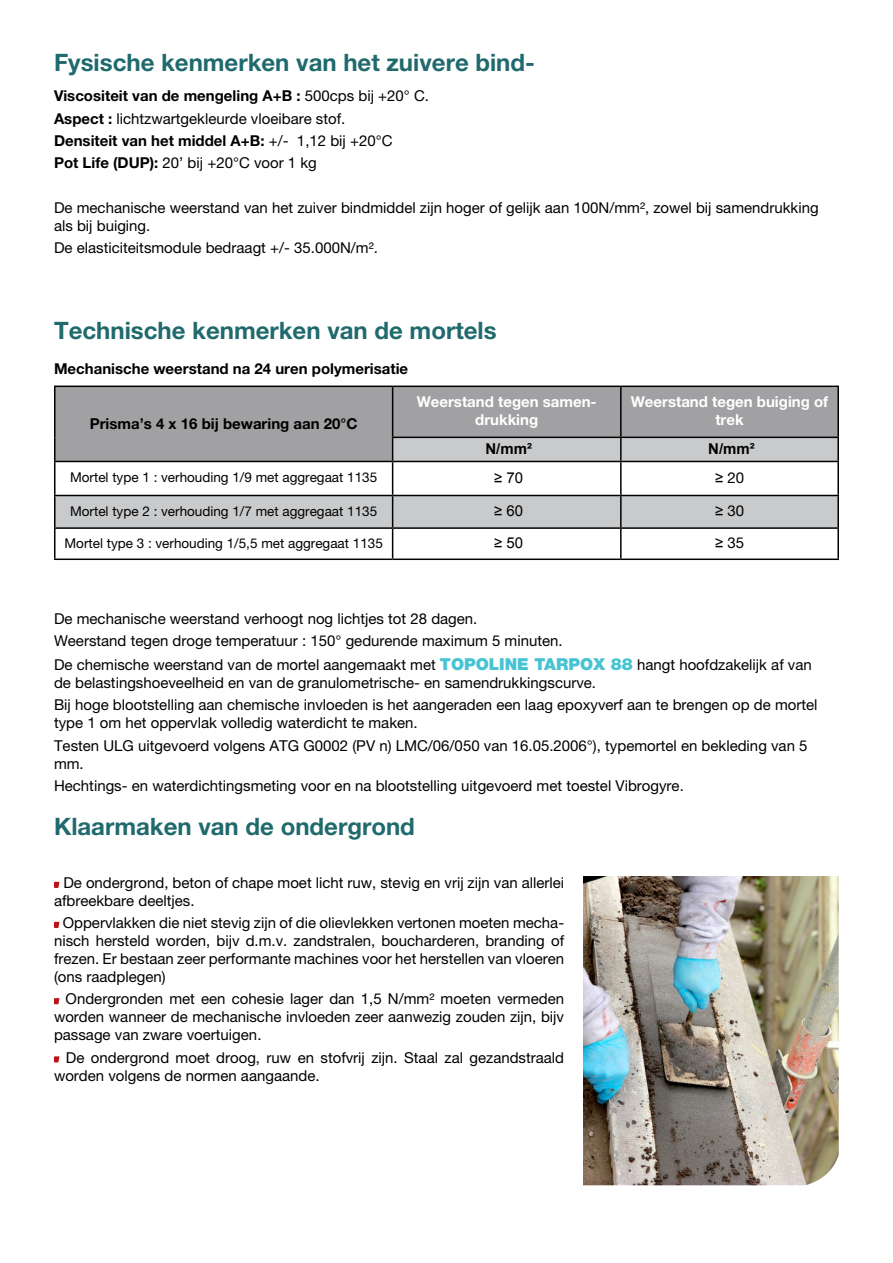
<style>
.page{position:relative;width:893px;height:1263px;background:#fff}
.page>*{position:absolute;margin:0;border:0;box-sizing:border-box;transform-origin:0 0}
.t1{font:700 24px "Helvetica Neue LT Pro";color:#206a6e}
.t2{font:900 16.5px "Helvetica Neue LT Pro";color:#47c3d3}
.t3{font:15px/18px "Helvetica Neue LT Pro";color:#000}
.t4{font:700 15px "Helvetica Neue LT Pro";color:#000}
.t5{font:700 15px/18px "Helvetica Neue LT Pro";color:#fff;text-align:center}
.t6{font:700 15px "Arial";color:#000}
.t7{font:15px "Arial";color:#000}
.t8{font:13.5px "Helvetica Neue LT Pro";color:#000}
.s1{font-weight:700}
.s2{font-family:"Arial"}
.s3{font-weight:900;font-size:16.5px;color:#47c3d3}
</style>
<div class="page">
<div style="left:56px;top:387px;width:781px;height:50px;background:#a1a1a4"></div>
<svg style="left:56px;top:437px;width:781px;height:90px;fill:#c9cacc"></svg>
<hr style="left:54px;top:386px;width:339px;height:1px;background:#000">
<hr style="left:54px;top:387px;width:2px;height:50px;background:#000">
<hr style="left:393px;top:386px;width:228px;height:1px;background:#000">
<hr style="left:392px;top:387px;width:1px;height:50px;background:#000">
<hr style="left:621px;top:386px;width:218px;height:1px;background:#000">
<hr style="left:620px;top:387px;width:2px;height:50px;background:#000">
<hr style="left:837px;top:387px;width:2px;height:50px;background:#000">
<hr style="left:54px;top:437px;width:2px;height:24px;background:#000">
<hr style="left:392px;top:437px;width:229px;height:1px;background:#000">
<svg style="left:392px;top:438px;width:1px;height:23px"></svg>
<hr style="left:621px;top:437px;width:218px;height:1px;background:#000">
<hr style="left:620px;top:438px;width:2px;height:23px;background:#000">
<hr style="left:837px;top:438px;width:2px;height:23px;background:#000">
<hr style="left:54px;top:461px;width:339px;height:1px;background:#000">
<hr style="left:54px;top:462px;width:2px;height:33px;background:#000">
<hr style="left:393px;top:461px;width:228px;height:1px;background:#000">
<hr style="left:392px;top:462px;width:1px;height:33px;background:#000">
<hr style="left:621px;top:461px;width:218px;height:1px;background:#000">
<hr style="left:620px;top:462px;width:2px;height:33px;background:#000">
<hr style="left:837px;top:462px;width:2px;height:33px;background:#000">
<hr style="left:54px;top:495px;width:339px;height:1px;background:#000">
<hr style="left:54px;top:496px;width:2px;height:31px;background:#000">
<hr style="left:393px;top:495px;width:228px;height:1px;background:#000">
<hr style="left:392px;top:496px;width:1px;height:31px;background:#000">
<hr style="left:621px;top:495px;width:218px;height:1px;background:#000">
<hr style="left:620px;top:496px;width:2px;height:31px;background:#000">
<hr style="left:837px;top:496px;width:2px;height:31px;background:#000">
<hr style="left:54px;top:527px;width:339px;height:2px;background:#000">
<hr style="left:54px;top:529px;width:2px;height:29px;background:#000">
<hr style="left:393px;top:527px;width:228px;height:2px;background:#000">
<svg style="left:392px;top:529px;width:1px;height:29px"></svg>
<hr style="left:621px;top:527px;width:218px;height:2px;background:#000">
<hr style="left:620px;top:529px;width:2px;height:29px;background:#000">
<hr style="left:837px;top:529px;width:2px;height:29px;background:#000">
<hr style="left:54px;top:558px;width:339px;height:2px;background:#000">
<hr style="left:393px;top:558px;width:228px;height:2px;background:#000">
<hr style="left:621px;top:558px;width:218px;height:2px;background:#000">
<svg style="left:54px;top:882px;width:5px;height:6px"></svg>
<svg style="left:54px;top:922px;width:5px;height:6px"></svg>
<svg style="left:54px;top:998px;width:5px;height:6px"></svg>
<svg style="left:54px;top:1056px;width:5px;height:6px"></svg>
<img style="left:583px;top:876px;width:256px;height:309px">
<h1 class="t1" style="left:54px;top:48px;width:482px">Fysische kenmerken van het zuivere bind-</h1>
<p class="t3" style="left:54px;top:85px;width:377px;line-height:22.2px"><span class="s1">Viscositeit van de mengeling A+B :</span> 500cps bij +20° C.<br><span class="s1">Aspect :</span> lichtzwartgekleurde vloeibare stof.<br><span class="s1">Densiteit van het middel A+B:</span> +/- 1,12 bij +20°C<br><span class="s1">Pot Life (DUP):</span> 20’ bij +20°C voor 1 kg</p>
<p class="t3" style="left:54px;top:198px;width:766px">De mechanische weerstand van het zuiver bindmiddel zijn hoger of gelijk aan 100N/mm², zowel bij samendrukking als bij buiging.</p>
<p class="t3" style="left:54px;top:238px;width:325px">De elasticiteitsmodule bedraagt +/- 35.000N/m².</p>
<h1 class="t1" style="left:54px;top:315px;width:444px">Technische kenmerken van de mortels</h1>
<p class="t4" style="left:54px;top:360px;width:356px">Mechanische weerstand na 24 uren polymerisatie</p>
<p class="t4" style="left:90px;top:415px;width:269px">Prisma’s 4 x 16 bij bewaring aan 20°C</p>
<p class="t5" style="left:417px;top:393px;width:181px">Weerstand tegen samen&shy;drukking</p>
<p class="t5" style="left:631px;top:393px;width:199px">Weerstand tegen buiging of trek</p>
<p class="t6" style="left:485px;top:439px;width:48px">N/mm²</p>
<p class="t6" style="left:708px;top:439px;width:48px">N/mm²</p>
<p class="t8" style="left:70px;top:470px;width:309px">Mortel type 1 : verhouding 1/9 met aggregaat 1135</p>
<p class="t7" style="left:494px;top:468px;width:31px">≥ 70</p>
<p class="t3" style="left:715px;top:468px;width:31px"><span class="s2">≥</span> 20</p>
<p class="t8" style="left:70px;top:503px;width:309px">Mortel type 2 : verhouding 1/7 met aggregaat 1135</p>
<p class="t7" style="left:494px;top:501px;width:31px">≥ 60</p>
<p class="t3" style="left:715px;top:502px;width:31px"><span class="s2">≥</span> 30</p>
<p class="t8" style="left:64px;top:535px;width:320px">Mortel type 3 : verhouding 1/5,5 met aggregaat 1135</p>
<p class="t7" style="left:494px;top:533px;width:31px">≥ 50</p>
<p class="t3" style="left:715px;top:534px;width:31px"><span class="s2">≥</span> 35</p>
<p class="t3" style="left:54px;top:607px;width:510px;line-height:22.2px">De mechanische weerstand verhoogt nog lichtjes tot 28 dagen.<br>Weerstand tegen droge temperatuur : 150° gedurende maximum 5 minuten.</p>
<p class="t3" style="left:54px;top:655px;width:409px">De chemische weerstand van de mortel aangemaakt met <span class="s3">TOPOLINE</span></p>
<p class="t2" style="left:534px;top:654px;width:24px">TARPOX</p>
<p class="t3" style="left:611px;top:655px;width:202px"><span class="s3">88</span> hangt hoofdzakelijk af van</p>
<p class="t3" style="left:54px;top:671px;width:765px;line-height:22.2px">de belastingshoeveelheid en van de granulometrische- en samendrukkingscurve.<br>Bij hoge blootstelling aan chemische invloeden is het aangeraden een laag epoxyverf aan te brengen op de mortel</p>
<p class="t3" style="left:54px;top:712px;width:755px;line-height:22.2px">type 1 om het oppervlak volledig waterdicht te maken.<br>Testen ULG uitgevoerd volgens ATG G0002 (PV n) LMC/06/050 van 16.05.2006°), typemortel en bekleding van 5</p>
<p class="t3" style="left:54px;top:752px;width:631px;line-height:22.2px">mm.<br>Hechtings- en waterdichtingsmeting voor en na blootstelling uitgevoerd met toestel Vibrogyre.</p>
<h1 class="t1" style="left:54px;top:812px;width:362px">Klaarmaken van de ondergrond</h1>
<p class="t3" style="left:54px;top:873px;width:512px;text-indent:9px">De ondergrond, beton of chape moet licht ruw, stevig en vrij zijn van allerlei afbreekbare deeltjes.</p>
<p class="t3" style="left:54px;top:913px;width:512px;text-align:justify;text-indent:9px">Oppervlakken die niet stevig zijn of die olievlekken vertonen moeten mecha&shy;nisch hersteld worden, bijv d.m.v. zandstralen, boucharderen, branding of frezen. Er bestaan zeer performante machines voor het herstellen van vloeren (ons raadplegen)</p>
<p class="t3" style="left:54px;top:990px;width:512px;text-align:justify;text-indent:12px">Ondergronden met een cohesie lager dan 1,5 N/mm² moeten vermeden worden wanneer de mechanische invloeden zeer aanwezig zouden zijn, bijv passage van zware voertuigen.</p>
<p class="t3" style="left:54px;top:1048px;width:512px;text-indent:12px">De ondergrond moet droog, ruw en stofvrij zijn. Staal zal gezandstraald worden volgens de normen aangaande.</p>
</div>
